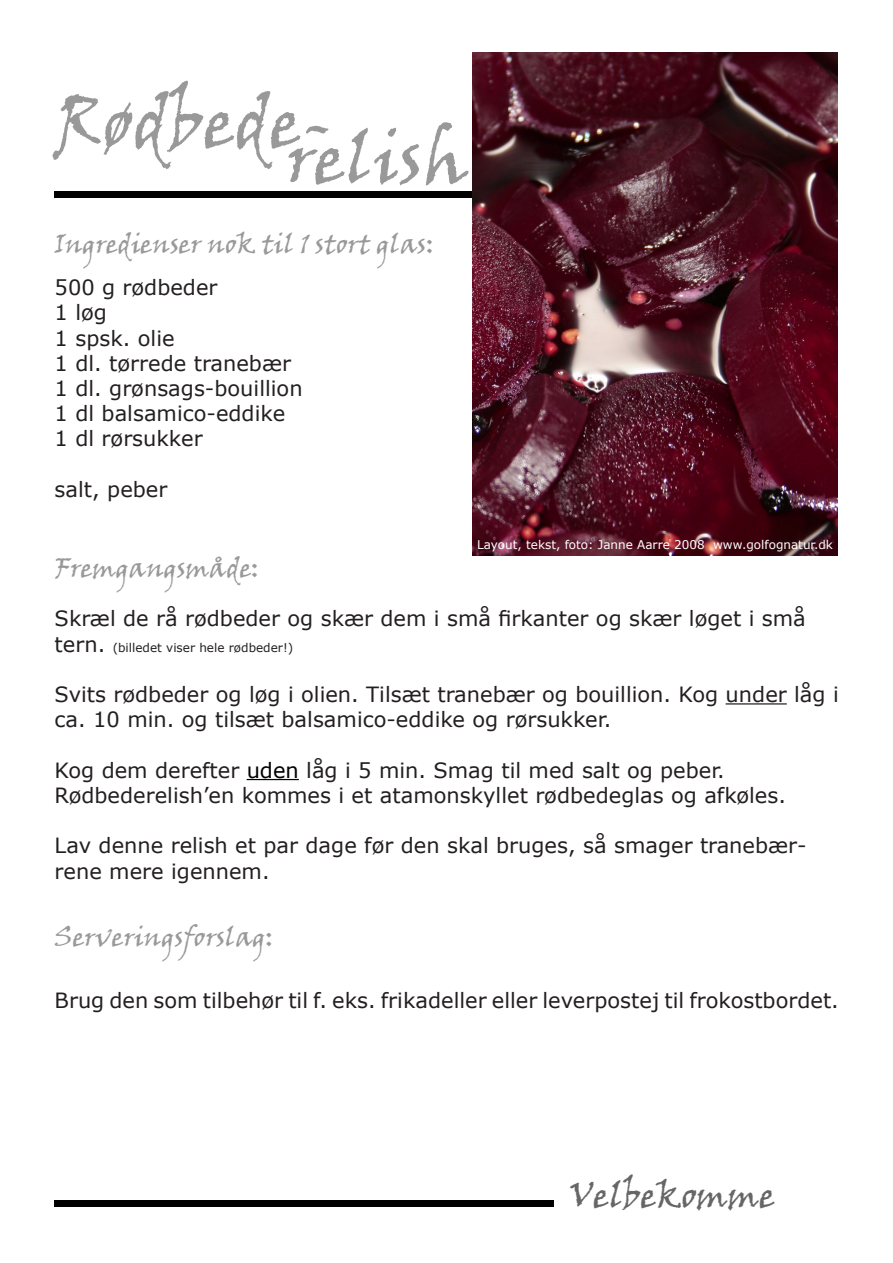
<style>
.page{position:relative;width:893px;height:1263px;background:#fff}
.page>*{position:absolute;margin:0;border:0;box-sizing:border-box;transform-origin:0 0}
.t1{font:72px "Viner Hand ITC";color:#999}
.brødtekst{font:36px "Viner Hand ITC";color:#666}
.brødtekst-2{font:27px "Viner Hand ITC";color:#999}
.brødtekst-3{font:21px/25.2px "Verdana";color:#231f20}
.t2{font:12px "Verdana";color:#fff}
.t3{font:12px "Verdana";color:#231f20}
.s1{font-size:21px}
.s2{color:#000}
</style>
<div class="page">
<div style="left:54px;top:192px;width:499px;height:6px;background:#000"></div>
<div style="left:54px;top:1200px;width:499px;height:6px;background:#000"></div>
<img style="left:472px;top:53px;width:366px;height:502px">
<hr style="left:726px;top:703px;width:61px;height:1px;background:#231f20">
<hr style="left:247px;top:779px;width:52px;height:1px;background:#000">
<p class="t1" style="left:54px;top:77px;width:281px">Rødbede-</p>
<p class="t1" style="left:287px;top:113px;width:184px">relish</p>
<p class="brødtekst-2" style="left:55px;top:227px;width:381px">Ingredienser nok til 1 stort glas:</p>
<p class="brødtekst-3" style="left:55px;top:274px;width:164px">500 g rødbeder</p>
<p class="brødtekst-3" style="left:55px;top:299px;width:54px">1 løg</p>
<p class="brødtekst-3" style="left:55px;top:325px;width:121px">1 spsk. olie</p>
<p class="brødtekst-3" style="left:55px;top:350px;width:238px">1 dl. tørrede tranebær</p>
<p class="brødtekst-3" style="left:55px;top:375px;width:250px">1 dl. grønsags-bouillion</p>
<p class="brødtekst-3" style="left:55px;top:400px;width:232px">1 dl balsamico-eddike</p>
<p class="brødtekst-3" style="left:55px;top:425px;width:149px">1 dl rørsukker</p>
<p class="brødtekst-3" style="left:55px;top:476px;width:114px">salt, peber</p>
<p class="t2" style="left:477px;top:537px;width:357px">Layout, tekst, foto: Janne Aarre 2008 www.golfognatur.dk</p>
<p class="brødtekst-2" style="left:55px;top:551px;width:207px">Fremgangsmåde:</p>
<p class="brødtekst-3" style="left:55px;top:605px;width:753px">Skræl de rå rødbeder og skær dem i små firkanter og skær løget i små</p>
<p class="t3" style="left:55px;top:640px;width:240px"><span class="s1">tern.</span> (billedet viser hele rødbeder!)</p>
<p class="brødtekst-3" style="left:55px;top:681px;width:786px">Svits rødbeder og løg i olien. Tilsæt tranebær og bouillion. Kog under låg i ca. 10 min. og tilsæt balsamico-eddike og rørsukker.</p>
<p class="brødtekst-3" style="left:55px;top:757px;width:733px">Kog dem derefter <span class="s2">uden</span> låg i 5 min. Smag til med salt og peber.<br>Rødbederelish’en kommes i et atamonskyllet rødbedeglas og afkøles.</p>
<p class="brødtekst-3" style="left:55px;top:832px;width:753px">Lav denne relish et par dage før den skal bruges, så smager tranebær&shy;rene mere igennem.</p>
<p class="brødtekst-2" style="left:55px;top:920px;width:221px">Serveringsforslag:</p>
<p class="brødtekst-3" style="left:55px;top:987px;width:786px">Brug den som tilbehør til f. eks. frikadeller eller leverpostej til frokostbordet.</p>
<p class="brødtekst" style="left:570px;top:1173px;width:207px">Velbekomme</p>
</div>
